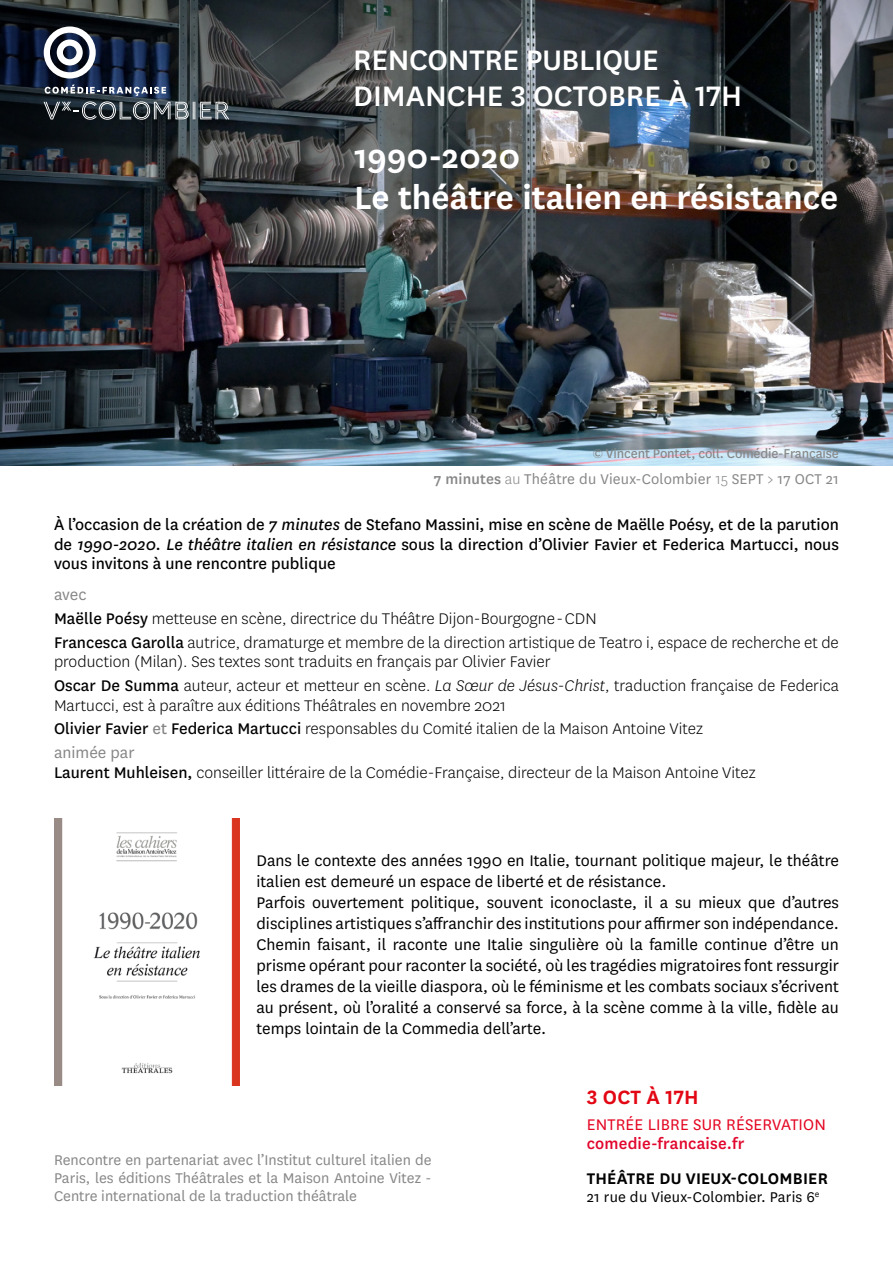
<style>
.page{position:relative;width:893px;height:1263px;background:#fff}
.page>*{position:absolute;margin:0;border:0;box-sizing:border-box;transform-origin:0 0}
.t1{font:600 37.5px/41px "National";color:#fff}
.t2{font:500 33px/36px "National";letter-spacing:-.01em;color:#fff}
.t3{font:600 22.5px "National";letter-spacing:.01em;color:#e30613}
.t4{font:18px/21px "National";color:#000}
.t5{font:300 18px/23.7px "National";color:#000}
.t6{font:18px/19.5px "National";color:#000;text-align:justify}
.t7{font:18px "National";letter-spacing:.01em;color:#e40521}
.t8{font:600 18px "National";letter-spacing:.01em;color:#000}
.t9{font:500 18px "National";letter-spacing:.01em;color:#e2062d}
.t10{font:16.5px/18px "National";color:#878787;text-align:justify}
.t11{font:16.5px "National";letter-spacing:.01em;color:#000}
.t12{font:15px "National";letter-spacing:-.01em;color:#878787}
.s1{font-weight:500}
.s2{font-weight:300}
.s3{font-style:italic}
.s4{font-weight:400;color:#fff}
.s5{font-weight:400}
.s6{font-weight:400;color:#878787}
</style>
<div class="page">
<img style="left:0;top:0;width:893px;height:466px">
<svg style="left:44px;top:26px;width:52px;height:53px"></svg>
<svg style="left:44px;top:85px;width:185px;height:35px;background:#4a545c"></svg>
<img style="left:54px;top:819px;width:186px;height:266px">
<h2 class="t2" style="left:353px;top:40px;width:390px">RENCONTRE PUBLIQUE<br>DIMANCHE 3 OCTOBRE À 17H</h2>
<h1 class="t1" style="left:354px;top:133px;width:486px">1990-2020<br>Le théâtre italien en résistance</h1>
<p class="t12" style="left:593px;top:443px;width:248px">© Vincent Pontet, coll. Comédie-Française</p>
<p class="t10" style="left:434px;top:470px;width:407px"><span class="s1">7 minutes</span> <span class="s2">au</span> Théâtre du Vieux-Colombier <span class="s2">15</span> SEPT &gt; 17 OCT 21</p>
<p class="t6" style="left:54px;top:514px;width:786px">À l’occasion de la création de <span class="s3">7 minutes</span> de Stefano Massini, mise en scène de Maëlle Poésy, et de la parution de <span class="s3">1990-2020. Le théâtre italien en résistance</span> sous la direction d’Olivier Favier et Federica Martucci, nous vous invitons à une rencontre publique</p>
<p class="t5" style="left:54px;top:582px;width:786px"><span class="s4">avec<br></span><span class="s5">Maëlle Poésy</span> metteuse en scène, directrice du Théâtre Dijon-Bourgogne - CDN<br><span class="s5">Francesca Garolla</span> autrice, dramaturge et membre de la direction artistique de Teatro i, espace de recherche et de</p>
<p class="t5" style="left:54px;top:649px;width:786px">production (Milan). Ses textes sont traduits en français par Olivier Favier<br><span class="s5">Oscar De Summa</span> auteur, acteur et metteur en scène. <span class="s3">La Sœur de Jésus-Christ</span>, traduction française de Federica</p>
<p class="t5" style="left:54px;top:693px;width:651px">Martucci, est à paraître aux éditions Théâtrales en novembre 2021<br><span class="s5">Olivier Favier</span> <span class="s6">et</span> <span class="s5">Federica Martucci</span> responsables du Comité italien de la Maison Antoine Vitez <span class="s6">animée par</span></p>
<p class="t5" style="left:54px;top:760px;width:703px"><span class="s5">Laurent Muhleisen,</span> conseiller littéraire de la Comédie-Française, directeur de la Maison Antoine Vitez</p>
<p class="t4" style="left:256px;top:849px;width:584px">Dans le contexte des années 1990 en Italie, tournant politique majeur, le théâtre italien est demeuré un espace de liberté et de résistance.<br>Parfois ouvertement politique, souvent iconoclaste, il a su mieux que d’autres disciplines artistiques s’affranchir des institutions pour affirmer son indépendance.<br>Chemin faisant, il raconte une Italie singulière où la famille continue d’être un prisme opérant pour raconter la société, où les tragédies migratoires font ressurgir les drames de la vieille diaspora, où le féminisme et les combats sociaux s’écrivent au présent, où l’oralité a conservé sa force, à la scène comme à la ville, fidèle au temps lointain de la Commedia dell’arte.</p>
<p class="t10" style="left:54px;top:1150px;width:379px">Rencontre en partenariat avec l’Institut culturel italien de Paris, les éditions Théâtrales et la Maison Antoine Vitez - Centre international de la traduction théâtrale</p>
<p class="t3" style="left:587px;top:1082px;width:113px">3 OCT À 17H</p>
<p class="t7" style="left:587px;top:1112px;width:241px">ENTRÉE LIBRE SUR RÉSERVATION</p>
<p class="t9" style="left:587px;top:1131px;width:159px">comedie-francaise.fr</p>
<p class="t8" style="left:587px;top:1166px;width:243px">THÉÂTRE DU VIEUX-COLOMBIER</p>
<p class="t11" style="left:587px;top:1186px;width:234px">21 rue du Vieux-Colombier. Paris 6<sup>e</sup></p>
</div>
